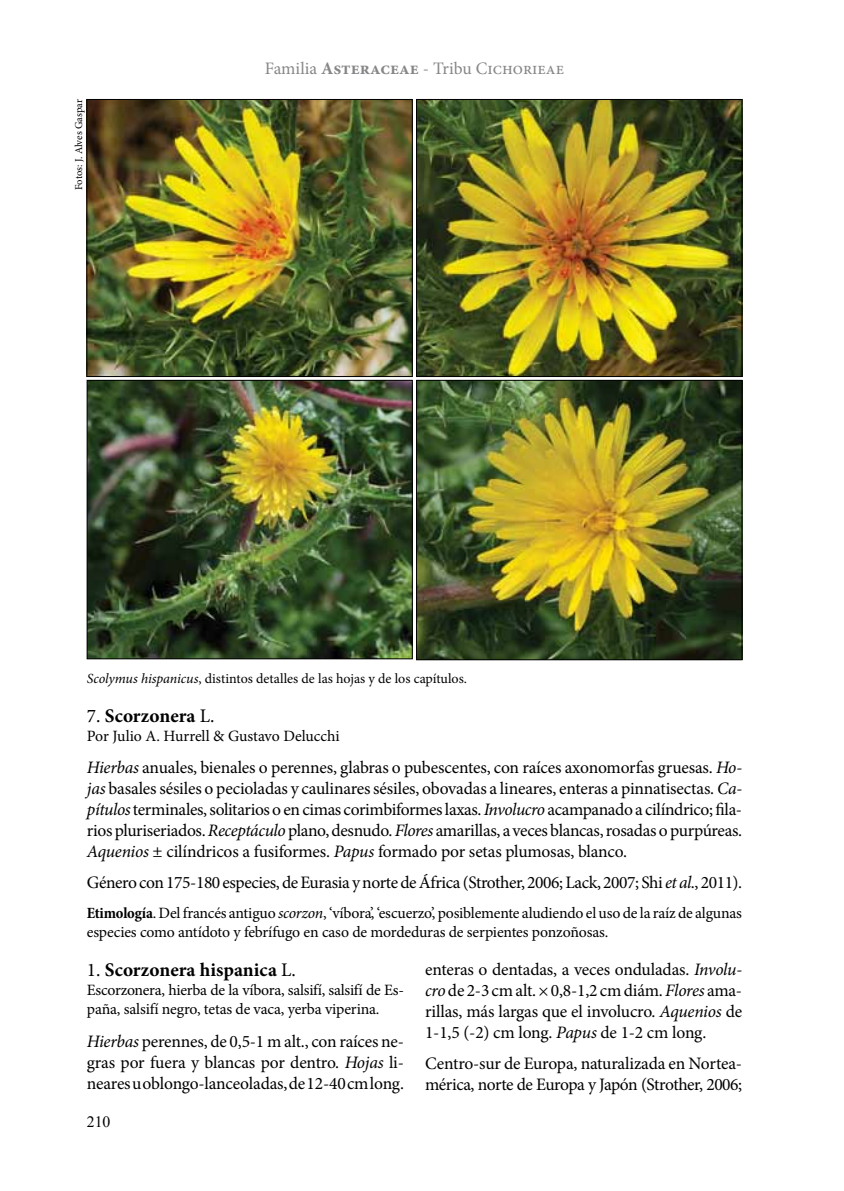
<style>
.page{position:relative;width:844px;height:1191px;background:#fff}
.page>*{position:absolute;margin:0;border:0;box-sizing:border-box;transform-origin:0 0}
.t1{font:700 19.25px "Minion Pro";letter-spacing:.005em;color:#000}
.t2{font:17.5px/21px "Minion Pro";letter-spacing:-.02em;color:#000;text-align:justify}
.t3{font:17.5px "Minion Pro";color:#848688}
.t4{font:15.75px/18.9px "Minion Pro";letter-spacing:-.015em;color:#000}
.t5{font:15.75px "Times New Roman";color:#000}
.t6{font:14px "Minion Pro";color:#000}
.t7{font:10.5px "Minion Pro";color:#000}
.s1{font-weight:700}
.s2{font-style:italic}
.s3{font-weight:400}
.s4{font-weight:700;font-stretch:condensed}
</style>
<div class="page">
<img style="left:89px;top:101px;width:321px;height:274px">
<div style="left:87px;top:99px;width:325px;height:278px;border:1px solid #000"></div>
<img style="left:89px;top:382px;width:321px;height:275px">
<div style="left:87px;top:380px;width:325px;height:279px;border:1px solid #000"></div>
<img style="left:418px;top:101px;width:322px;height:274px">
<div style="left:416px;top:99px;width:326px;height:278px;border:1px solid #000"></div>
<img style="left:418px;top:382px;width:322px;height:276px">
<div style="left:416px;top:380px;width:326px;height:280px;border:1px solid #000"></div>
<p class="t7" style="left:72px;top:190px;width:92px;rotate:-90deg">Fotos: J. Alves Gaspar</p>
<p class="t3" style="left:265px;top:56px;width:301px">Familia <span class="s1">Asteraceae</span> - Tribu Cichorieae</p>
<p class="t6" style="left:87px;top:668px;width:381px"><span class="s2">Scolymus hispanicus</span>, distintos detalles de las hojas y de los capítulos.</p>
<p class="t1" style="left:87px;top:702px;width:129px"><span class="s3">7.</span> Scorzonera <span class="s3">L.</span></p>
<p class="t4" style="left:87px;top:727px;width:254px">Por Julio A. Hurrell &amp; Gustavo Delucchi</p>
<p class="t2" style="left:87px;top:757px;width:656px"><span class="s2">Hierbas</span> anuales, bienales o perennes, glabras o pubescentes, con raíces axonomorfas gruesas. <span class="s2">Ho&shy;jas</span> basales sésiles o pecioladas y caulinares sésiles, obovadas a lineares, enteras a pinnatisectas. <span class="s2">Ca&shy;pítulos</span> terminales, solitarios o en cimas corimbiformes laxas. <span class="s2">Involucro</span> acampanado a cilíndrico; fila&shy;rios pluriseriados. <span class="s2">Receptáculo</span> plano, desnudo. <span class="s2">Flores</span> amarillas, a veces blancas, rosadas o purpúreas.<br><span class="s2">Aquenios</span> ± cilíndricos a fusiformes. <span class="s2">Papus</span> formado por setas plumosas, blanco.</p>
<p class="t2" style="left:87px;top:872px;width:656px">Género con 175-180 especies, de Eurasia y norte de África (Strother, 2006; Lack, 2007; Shi <span class="s2">et al</span>., 2011).</p>
<p class="t4" style="left:87px;top:903px;width:656px"><span class="s4">Etimología</span>.Del francés antiguo <span class="s2">scorzon</span>, ‘víbora’, ‘escuerzo’, posiblemente aludiendo el uso de la raíz de algunas especies como antídoto y febrífugo en caso de mordeduras de serpientes ponzoñosas.</p>
<p class="t1" style="left:87px;top:956px;width:210px"><span class="s3">1.</span> Scorzonera hispanica <span class="s3">L.</span></p>
<p class="t4" style="left:87px;top:980px;width:318px">Escorzonera, hierba de la víbora, salsifí, salsifí de Es&shy;paña, salsifí negro, tetas de vaca, yerba viperina.</p>
<p class="t2" style="left:87px;top:1031px;width:318px"><span class="s2">Hierbas</span> perennes, de 0,5-1 m alt., con raíces ne&shy;gras por fuera y blancas por dentro. <span class="s2">Hojas</span> li&shy;neares u oblongo-lanceoladas, de 12-40 cm long.</p>
<p class="t2" style="left:425px;top:958px;width:318px">enteras o dentadas, a veces onduladas. <span class="s2">Involu&shy;cro</span> de 2-3 cm alt. × 0,8-1,2 cm diám. <span class="s2">Flores</span> ama&shy;rillas, más largas que el involucro. <span class="s2">Aquenios</span> de 1-1,5 (-2) cm long. <span class="s2">Papus</span> de 1-2 cm long.</p>
<p class="t2" style="left:425px;top:1053px;width:318px">Centro-sur de Europa, naturalizada en Nortea&shy;mérica, norte de Europa y Japón (Strother, 2006;</p>
<p class="t5" style="left:87px;top:1111px;width:25px">210</p>
</div>
